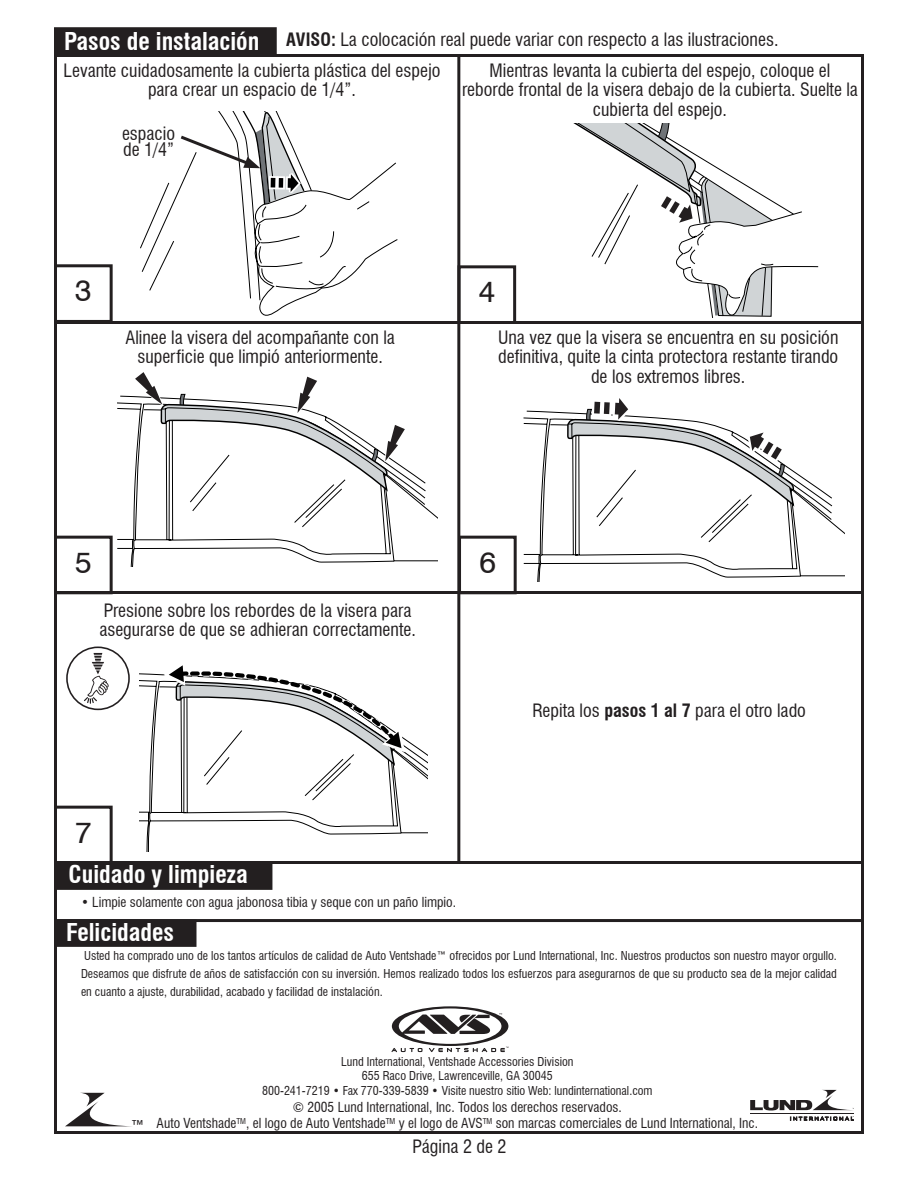
<style>
.page{position:relative;width:918px;height:1188px;background:#fff}
.page>*{position:absolute;margin:0;border:0;box-sizing:border-box;transform-origin:0 0}
.t1{font:30px "Swiss 721 BT";color:#231f20}
.t2{font:700 condensed 24px "Swiss 721 BT";color:#fff}
.t3{font:condensed 18px/19.5px "Swiss 721 BT";color:#231f20;text-align:center}
.t4{font:condensed 13.5px/16.2px "Swiss 721 BT";color:#231f20;text-align:center}
.t5{font:condensed 12px/18px "Swiss 721 BT";color:#231f20;text-align:justify}
.s1{font-weight:700;font-size:24px;color:#fff}
.s2{font-weight:700}
</style>
<div class="page">
<div style="left:55px;top:28px;width:221px;height:26px;background:#231f20"></div>
<div style="left:54px;top:27px;width:223px;height:28px;border:2px solid #231f20"></div>
<hr style="left:54px;top:919px;width:810px;height:3px;background:#231f20">
<svg style="left:65px;top:1093px;width:60px;height:33px"></svg>
<hr style="left:750px;top:1113px;width:104px;height:1px;background:#231f20">
<svg style="left:790px;top:1116px;width:64px;height:4px"></svg>
<svg style="left:750px;top:1090px;width:104px;height:20px"></svg>
<svg style="left:391px;top:1006px;width:118px;height:46px"></svg>
<div style="left:55px;top:863px;width:217px;height:26px;background:#231f20"></div>
<div style="left:54px;top:862px;width:218px;height:28px;border:2px solid #231f20"></div>
<div style="left:55px;top:920px;width:141px;height:26px;background:#231f20"></div>
<div style="left:54px;top:919px;width:142px;height:28px;border:2px solid #231f20"></div>
<svg style="left:524px;top:410px;width:309px;height:172px"></svg>
<div style="left:54px;top:264px;width:59px;height:59px;border:3px solid #231f20"></div>
<div style="left:458px;top:265px;width:58px;height:59px;border:3px solid #231f20"></div>
<hr style="left:54px;top:591px;width:810px;height:3px;background:#231f20">
<hr style="left:54px;top:321px;width:810px;height:3px;background:#231f20">
<hr style="left:457px;top:54px;width:3px;height:807px;background:#231f20">
<div style="left:54px;top:536px;width:59px;height:58px;border:3px solid #231f20"></div>
<svg style="left:566px;top:398px;width:278px;height:178px"></svg>
<div style="left:66px;top:647px;width:64px;height:63px;border:2px solid #231f20;border-radius:50%"></div>
<svg style="left:84px;top:653px;width:25px;height:51px"></svg>
<div style="left:458px;top:536px;width:59px;height:58px;border:3px solid #231f20"></div>
<svg style="left:140px;top:162px;width:257px;height:154px"></svg>
<svg style="left:177px;top:111px;width:135px;height:95px"></svg>
<svg style="left:575px;top:124px;width:243px;height:194px"></svg>
<svg style="left:117px;top:395px;width:309px;height:172px"></svg>
<svg style="left:134px;top:372px;width:304px;height:189px"></svg>
<hr style="left:54px;top:861px;width:810px;height:3px;background:#231f20">
<div style="left:54px;top:806px;width:59px;height:58px;border:3px solid #231f20"></div>
<svg style="left:140px;top:673px;width:288px;height:179px"></svg>
<svg style="left:163px;top:665px;width:265px;height:168px"></svg>
<p class="t3" style="left:64px;top:30px;width:716px"><span class="s1">Pasos de instalación</span> <span class="s2">AVISO:</span> La colocación real puede variar con respecto a las ilustraciones.</p>
<p class="t3" style="left:64px;top:60px;width:378px">Levante cuidadosamente la cubierta plástica del espejo para crear un espacio de 1/4”.</p>
<p class="t3" style="left:122px;top:125px;width:55px;line-height:16.5px;text-align:left">espacio de 1/4”</p>
<p class="t3" style="left:462px;top:60px;width:397px">Mientras levanta la cubierta del espejo, coloque el reborde frontal de la visera debajo de la cubierta. Suelte la cubierta del espejo.</p>
<h1 class="t1" style="left:75px;top:272px;width:18px">3</h1>
<h1 class="t1" style="left:479px;top:273px;width:18px">4</h1>
<p class="t3" style="left:125px;top:327px;width:271px">Alinee la visera del acompañante con la superficie que limpió anteriormente.</p>
<p class="t3" style="left:498px;top:327px;width:342px">Una vez que la visera se encuentra en su posición definitiva, quite la cinta protectora restante tirando de los extremos libres.</p>
<h1 class="t1" style="left:75px;top:544px;width:18px">5</h1>
<p class="t3" style="left:99px;top:600px;width:318px;text-align:left">Presione sobre los rebordes de la visera para asegurarse de que se adhieran correctamente.</p>
<h1 class="t1" style="left:75px;top:814px;width:18px">7</h1>
<h1 class="t1" style="left:479px;top:544px;width:18px">6</h1>
<p class="t3" style="left:532px;top:701px;width:275px">Repita los <span class="s2">pasos 1 al 7</span> para el otro lado</p>
<h2 class="t2" style="left:69px;top:860px;width:181px">Cuidado y limpieza</h2>
<p class="t4" style="left:81px;top:894px;width:377px">• Limpie solamente con agua jabonosa tibia y seque con un paño limpio.</p>
<h2 class="t2" style="left:66px;top:918px;width:109px">Felicidades</h2>
<p class="t5" style="left:81px;top:947px;width:758px">Usted ha comprado uno de los tantos artículos de calidad de Auto Ventshade™ ofrecidos por Lund International, Inc. Nuestros productos son nuestro mayor orgullo.<br>Deseamos que disfrute de años de satisfacción con su inversión. Hemos realizado todos los esfuerzos para asegurarnos de que su producto sea de la mejor calidad en cuanto a ajuste, durabilidad, acabado y facilidad de instalación.</p>
<p class="t3" style="left:130px;top:1116px;width:16px">™</p>
<p class="t5" style="left:262px;top:1054px;width:392px;line-height:14.4px;text-align:center">Lund International, Ventshade Accessories Division<br>655 Raco Drive, Lawrenceville, GA 30045<br>800-241-7219 • Fax 770-339-5839 • Visite nuestro sitio Web: lundinternational.com</p>
<p class="t4" style="left:157px;top:1099px;width:603px">© 2005 Lund International, Inc. Todos los derechos reservados.<br>Auto Ventshade<sup>TM</sup>, el logo de Auto Ventshade<sup>TM</sup> y el logo de AVS<sup>TM</sup> son marcas comerciales de Lund International, Inc.</p>
<p class="t3" style="left:412px;top:1137px;width:96px">Página 2 de 2</p>
</div>
